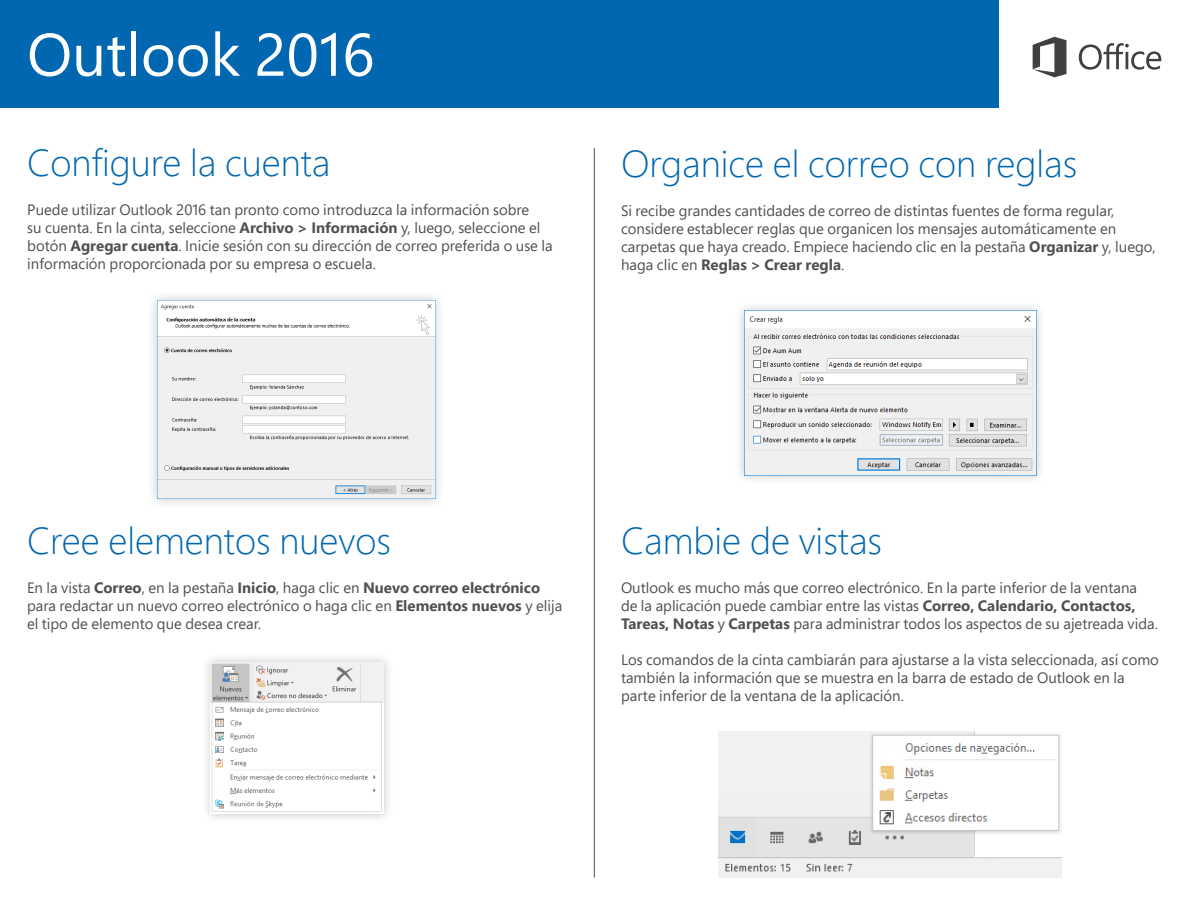
<style>
.page{position:relative;width:1188px;height:918px;background:#fff}
.page>*{position:absolute;margin:0;border:0;box-sizing:border-box;transform-origin:0 0}
.t1{font:60px "Segoe Pro";color:#fff}
.t2{font:300 37.5px "Segoe Pro";color:#0067b0}
.t3{font:15px/18px "Segoe Pro";color:#505050}
.s1{font-weight:700}
</style>
<div class="page">
<div style="left:0;top:0;width:999px;height:108px;background:#0067b0"></div>
<svg style="left:1079px;top:43px;width:82px;height:27px"></svg>
<svg style="left:1033px;top:37px;width:34px;height:40px"></svg>
<hr style="left:594px;top:148px;width:1px;height:730px;background:#505050">
<div style="left:146px;top:290px;width:300px;height:219px;background:#231f20;opacity:.25"></div>
<img style="left:157px;top:300px;width:278px;height:199px">
<div style="left:201px;top:652px;width:192px;height:171px;background:#231f20;opacity:.25"></div>
<img style="left:211px;top:662px;width:173px;height:152px">
<div style="left:734px;top:301px;width:312px;height:184px;background:#231f20;opacity:.25"></div>
<img style="left:744px;top:311px;width:292px;height:164px">
<img style="left:719px;top:732px;width:343px;height:145px">
<h1 class="t1" style="left:27px;top:13px;width:349px">Outlook 2016</h1>
<p class="t2" style="left:27px;top:137px;width:305px">Configure la cuenta</p>
<p class="t3" style="left:27px;top:200px;width:527px">Puede utilizar Outlook 2016 tan pronto como introduzca la información sobre<br>su cuenta. En la cinta, seleccione <span class="s1">Archivo &gt; Información</span> y, luego, seleccione el botón <span class="s1">Agregar cuenta</span>. Inicie sesión con su dirección de correo preferida o use la información proporcionada por su empresa o escuela.</p>
<p class="t2" style="left:621px;top:138px;width:458px">Organice el correo con reglas</p>
<p class="t3" style="left:621px;top:202px;width:536px">Si recibe grandes cantidades de correo de distintas fuentes de forma regular, considere establecer reglas que organicen los mensajes automáticamente en carpetas que haya creado. Empiece haciendo clic en la pestaña <span class="s1">Organizar</span> y, luego, haga clic en <span class="s1">Reglas &gt; Crear regla</span>.</p>
<p class="t2" style="left:27px;top:515px;width:366px">Cree elementos nuevos</p>
<p class="t3" style="left:27px;top:578px;width:537px">En la vista <span class="s1">Correo</span>, en la pestaña <span class="s1">Inicio</span>, haga clic en <span class="s1">Nuevo correo electrónico </span>para redactar un nuevo correo electrónico o haga clic en <span class="s1">Elementos nuevos</span> y elija el tipo de elemento que desea crear.</p>
<p class="t2" style="left:621px;top:515px;width:263px">Cambie de vistas</p>
<p class="t3" style="left:621px;top:578px;width:539px">Outlook es mucho más que correo electrónico. En la parte inferior de la ventana<br>de la aplicación puede cambiar entre las vistas <span class="s1">Correo, Calendario, Contactos,<br>Tareas, Notas</span> y <span class="s1">Carpetas</span> para administrar todos los aspectos de su ajetreada vida.</p>
<p class="t3" style="left:621px;top:650px;width:539px">Los comandos de la cinta cambiarán para ajustarse a la vista seleccionada, así como también la información que se muestra en la barra de estado de Outlook en la parte inferior de la ventana de la aplicación.</p>
</div>
